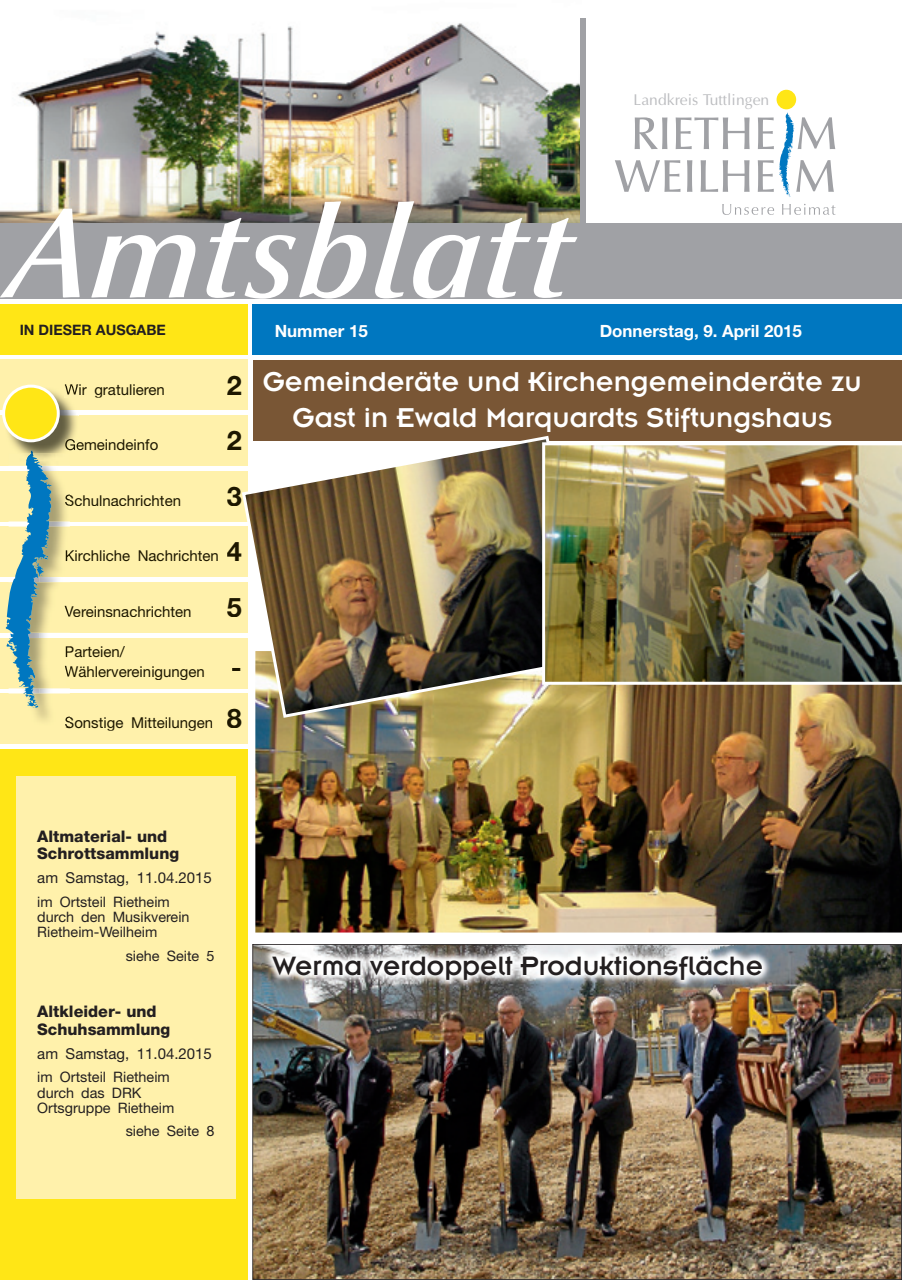
<style>
.page{position:relative;width:902px;height:1280px;background:#fff}
.page>*{position:absolute;margin:0;border:0;box-sizing:border-box;transform-origin:0 0}
.t1{font:30px/36px "Insignia";color:#fff;text-align:center}
.t2{font:29.25px "Insignia A";color:#231f20}
.t3{font:700 27px "Helvetica Neue";color:#1d1700}
.t4{font:700 16.95px "Helvetica Neue";color:#fff}
.t5{font:800 16.05px/17.5px "Helvetica Neue";color:#231f20}
.t6{font:15.75px "Optima";color:#bcbdc0}
.t7{font:15px/19.5px "Helvetica Neue";color:#1d1700}
.t8{font:15px "Helvetica Neue";color:#231f20}
.t9{font:14.4px/15.1px "Helvetica Neue";color:#231f20}
.t10{font:700 14.4px "Helvetica Neue";color:#231f20}
.s1{font-weight:700;font-size:27px}
</style>
<div class="page">
<img style="left:18px;top:23px;width:562px;height:200px">
<svg style="left:615px;top:113px;width:220px;height:102px"></svg>
<div style="left:776px;top:90px;width:20px;height:19px;background:#ffe616;border-radius:50%"></div>
<div style="left:0;top:223px;width:901px;height:76px;background:#a0a1a5"></div>
<div style="left:580px;top:18px;width:6px;height:213px;background:#a0a1a5"></div>
<div style="left:0;top:304px;width:247px;height:50px;background:#ffe616"></div>
<div style="left:0;top:360px;width:247px;height:50px;background:#fff1ab"></div>
<div style="left:0;top:415px;width:247px;height:51px;background:#fff1ab"></div>
<div style="left:0;top:527px;width:247px;height:50px;background:#fff1ab"></div>
<div style="left:0;top:638px;width:247px;height:50px;background:#fff1ab"></div>
<div style="left:0;top:471px;width:247px;height:50px;background:#fff1ab"></div>
<div style="left:0;top:582px;width:247px;height:51px;background:#fff1ab"></div>
<div style="left:0;top:694px;width:247px;height:50px;background:#fff1ab"></div>
<div style="left:0;top:749px;width:247px;height:531px;background:#ffe616"></div>
<div style="left:253px;top:304px;width:648px;height:50px;background:#0077c0"></div>
<svg style="left:0;top:201px;width:577px;height:98px"></svg>
<img style="left:52px;top:469px;width:18px;height:225px">
<img style="left:53px;top:465px;width:17px;height:1px">
<img style="left:52px;top:527px;width:18px;height:50px">
<img style="left:52px;top:638px;width:18px;height:50px">
<img style="left:52px;top:582px;width:18px;height:51px">
<img style="left:34px;top:708px;width:36px;height:13px">
<img style="left:12px;top:442px;width:60px;height:12px">
<svg style="left:5px;top:451px;width:47px;height:257px"></svg>
<div style="left:16px;top:776px;width:220px;height:423px;background:#fff1ab"></div>
<div style="left:253px;top:360px;width:648px;height:80px;background:#795635"></div>
<svg style="left:2px;top:384px;width:77px;height:58px"></svg>
<img style="left:65px;top:387px;width:14px;height:11px">
<img style="left:65px;top:439px;width:14px;height:11px">
<svg style="left:65px;top:495px;width:5px;height:11px"></svg>
<svg style="left:66px;top:550px;width:4px;height:11px"></svg>
<svg style="left:65px;top:606px;width:5px;height:11px"></svg>
<svg style="left:66px;top:646px;width:4px;height:11px"></svg>
<img style="left:65px;top:666px;width:5px;height:14px">
<svg style="left:65px;top:717px;width:5px;height:10px"></svg>
<img style="left:255px;top:685px;width:646px;height:248px">
<img style="left:242px;top:436px;width:348px;height:282px">
<img style="left:542px;top:442px;width:359px;height:243px">
<img style="left:252px;top:944px;width:649px;height:336px">
<img style="left:263px;top:946px;width:508px;height:44px">
<p class="t6" style="left:633px;top:90px;width:137px">Landkreis Tuttlingen</p>
<p class="t10" style="left:20px;top:321px;width:148px">IN DIESER AUSGABE</p>
<p class="t7" style="left:65px;top:379px;width:102px">Wir gratulieren</p>
<h3 class="t3" style="left:227px;top:368px;width:17px">2</h3>
<p class="t7" style="left:65px;top:435px;width:95px">Gemeindeinfo</p>
<h3 class="t3" style="left:227px;top:424px;width:17px">2</h3>
<p class="t7" style="left:65px;top:490px;width:118px">Schulnachrichten</p>
<h3 class="t3" style="left:227px;top:479px;width:17px">3</h3>
<p class="t7" style="left:65px;top:546px;width:179px">Kirchliche Nachrichten <span class="s1">4</span></p>
<p class="t7" style="left:65px;top:601px;width:128px">Vereinsnachrichten</p>
<h3 class="t3" style="left:227px;top:590px;width:17px">5</h3>
<p class="t7" style="left:65px;top:642px;width:179px">Parteien/<br>Wählervereinigungen <span class="s1">-</span></p>
<p class="t7" style="left:65px;top:712px;width:179px">Sonstige Mitteilungen <span class="s1">8</span></p>
<p class="t4" style="left:275px;top:320px;width:95px">Nummer 15</p>
<p class="t4" style="left:599px;top:320px;width:204px">Donnerstag, 9. April 2015</p>
<h1 class="t1" style="left:263px;top:364px;width:600px">Gemeinderäte und Kirchengemeinderäte zu<br>Gast in Ewald Marquardts Stiftungshaus</h1>
<p class="t5" style="left:37px;top:827px;width:143px">Altmaterial- und<br>Schrottsammlung</p>
<p class="t8" style="left:37px;top:869px;width:176px">am Samstag, 11.04.2015</p>
<p class="t9" style="left:37px;top:894px;width:154px">im Ortsteil Rietheim durch den Musikverein<br>Rietheim-Weilheim</p>
<p class="t9" style="left:126px;top:948px;width:90px">siehe Seite 5</p>
<p class="t5" style="left:37px;top:1003px;width:135px">Altkleider- und<br>Schuhsammlung</p>
<p class="t8" style="left:37px;top:1044px;width:176px">am Samstag, 11.04.2015</p>
<p class="t9" style="left:37px;top:1069px;width:139px">im Ortsteil Rietheim durch das DRK<br>Ortsgruppe Rietheim</p>
<p class="t9" style="left:126px;top:1123px;width:90px">siehe Seite 8</p>
<h2 class="t2" style="left:272px;top:951px;width:492px">Werma verdoppelt Produktionsfläche</h2>
</div>
